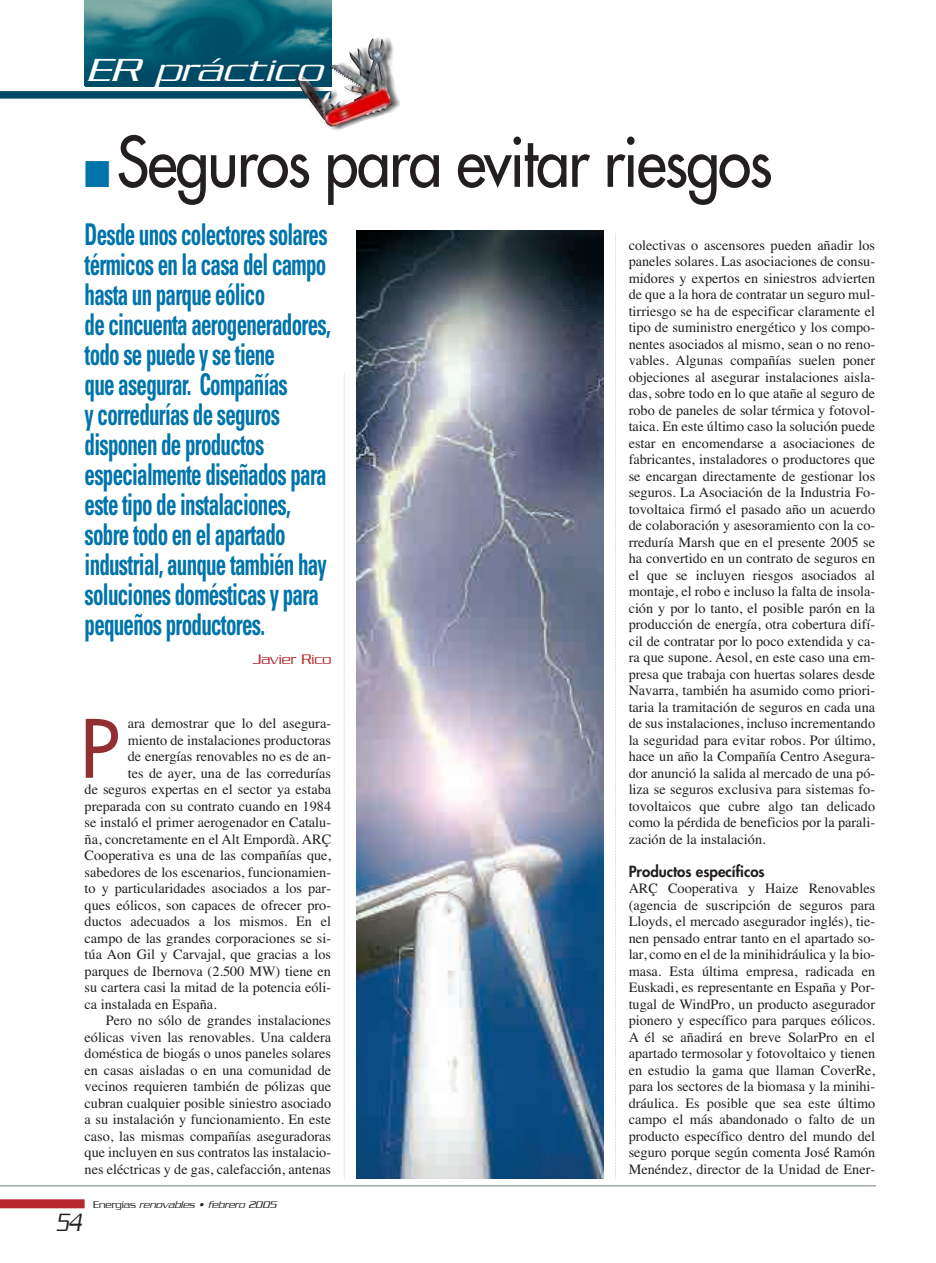
<style>
.page{position:relative;width:936px;height:1263px;background:#fff}
.page>*{position:absolute;margin:0;border:0;box-sizing:border-box;transform-origin:0 0}
.t1{font:78.15px "Futura";color:#922f33}
.t2{font:67.5px "Futura";letter-spacing:-.03em;color:#231f20;scale:.9 1}
.t3{font:italic 300 34.5px "Serpentine";color:#fff;scale:1.25 1}
.t4{font:700 condensed 30px/30px "Univers";letter-spacing:-.035em;color:#0074aa;scale:.7 1}
.t5{font:italic 300 27px "Serpentine";color:#231f20;scale:.7 1}
.t6{font:800 15px "Futura";color:#231f20}
.t7{font:300 15px "Serpentine";color:#b7282e}
.t8{font:14.25px/16.5px "Times";color:#231f20;text-align:justify}
.t9{font:italic 300 10.5px "Serpentine";color:#231f20}
.s1{color:#0074aa}
.s2{font-style:normal}
</style>
<div class="page">
<div style="left:0;top:1199px;width:85px;height:9px;background:#b7282e"></div>
<img style="left:300px;top:36px;width:100px;height:95px">
<img style="left:85px;top:1px;width:246px;height:85px">
<hr style="left:0;top:1185px;width:875px;height:1px;background:#717d83">
<svg style="left:344px;top:373px;width:1px;height:806px"></svg>
<div style="left:0;top:91px;width:331px;height:8px;background:#004964"></div>
<img style="left:330px;top:38px;width:43px;height:53px">
<img style="left:357px;top:231px;width:246px;height:947px">
<svg style="left:615px;top:233px;width:1px;height:946px"></svg>
<h3 class="t3" style="left:86px;top:59px;width:197px">ER práctico</h3>
<h2 class="t2" style="left:85px;top:128px;width:765px"><span class="s1">■</span> Seguros para evitar riesgos</h2>
<p class="t4" style="left:85px;top:223px;width:353px">Desde unos colectores solares térmicos en la casa del campo hasta un parque eólico<br>de cincuenta aerogeneradores, todo se puede y se tiene<br>que asegurar. Compañías<br>y corredurías de seguros disponen de productos especialmente diseñados para este tipo de instalaciones, sobre todo en el apartado industrial, aunque también hay soluciones domésticas y para pequeños productores.</p>
<p class="t7" style="left:253px;top:654px;width:80px">Javier Rico</p>
<p class="t8" style="left:628px;top:238px;width:248px">colectivas o ascensores pueden añadir los paneles solares. Las asociaciones de consu&shy;midores y expertos en siniestros advierten de que a la hora de contratar un seguro mul&shy;tirriesgo se ha de especificar claramente el tipo de suministro energético y los compo&shy;nentes asociados al mismo, sean o no reno&shy;vables. Algunas compañías suelen poner objeciones al asegurar instalaciones aisla&shy;das, sobre todo en lo que atañe al seguro de robo de paneles de solar térmica y fotovol&shy;taica. En este último caso la solución puede estar en encomendarse a asociaciones de fabricantes, instaladores o productores que se encargan directamente de gestionar los seguros. La Asociación de la Industria Fo&shy;tovoltaica firmó el pasado año un acuerdo de colaboración y asesoramiento con la co&shy;rreduría Marsh que en el presente 2005 se ha convertido en un contrato de seguros en el que se incluyen riesgos asociados al montaje, el robo e incluso la falta de insola&shy;ción y por lo tanto, el posible parón en la producción de energía, otra cobertura difí&shy;cil de contratar por lo poco extendida y ca&shy;ra que supone. Aesol, en este caso una em&shy;presa que trabaja con huertas solares desde Navarra, también ha asumido como priori&shy;taria la tramitación de seguros en cada una de sus instalaciones, incluso incrementando la seguridad para evitar robos. Por último, hace un año la Compañía Centro Asegura&shy;dor anunció la salida al mercado de una pó&shy;liza se seguros exclusiva para sistemas fo&shy;tovoltaicos que cubre algo tan delicado como la pérdida de beneficios por la parali&shy;zación de la instalación.</p>
<p class="t6" style="left:628px;top:864px;width:138px">Productos específicos</p>
<p class="t8" style="left:628px;top:882px;width:248px">ARÇ Cooperativa y Haize Renovables (agencia de suscripción de seguros para Lloyds, el mercado asegurador inglés), tie&shy;nen pensado entrar tanto en el apartado so&shy;lar, como en el de la minihidráulica y la bio&shy;masa. Esta última empresa, radicada en Euskadi, es representante en España y Por&shy;tugal de WindPro, un producto asegurador pionero y específico para parques eólicos.<br>A él se añadirá en breve SolarPro en el apartado termosolar y fotovoltaico y tienen en estudio la gama que llaman CoverRe, para los sectores de la biomasa y la minihi&shy;dráulica. Es posible que sea este último campo el más abandonado o falto de un producto específico dentro del mundo del seguro porque según comenta José Ramón Menéndez, director de la Unidad de Ener-</p>
<h1 class="t1" style="left:80px;top:710px;width:40px">P</h1>
<p class="t8" style="left:128px;top:717px;width:205px">ara demostrar que lo del asegura-</p>
<p class="t8" style="left:128px;top:733px;width:205px">miento de instalaciones productoras</p>
<p class="t8" style="left:128px;top:750px;width:205px">de energías renovables no es de an-</p>
<p class="t8" style="left:128px;top:766px;width:205px">tes de ayer, una de las corredurías</p>
<p class="t8" style="left:85px;top:783px;width:248px">de seguros expertas en el sector ya estaba</p>
<p class="t8" style="left:85px;top:799px;width:248px">preparada con su contrato cuando en 1984</p>
<p class="t8" style="left:85px;top:816px;width:248px">se instaló el primer aerogenador en Catalu-</p>
<p class="t8" style="left:85px;top:832px;width:248px">ña, concretamente en el Alt Empordà. ARÇ</p>
<p class="t8" style="left:85px;top:849px;width:248px">Cooperativa es una de las compañías que,</p>
<p class="t8" style="left:85px;top:865px;width:248px">sabedores de los escenarios, funcionamien-</p>
<p class="t8" style="left:85px;top:882px;width:248px">to y particularidades asociados a los par-</p>
<p class="t8" style="left:85px;top:898px;width:248px">ques eólicos, son capaces de ofrecer pro-</p>
<p class="t8" style="left:85px;top:915px;width:248px">ductos adecuados a los mismos. En el</p>
<p class="t8" style="left:85px;top:931px;width:248px">campo de las grandes corporaciones se si-</p>
<p class="t8" style="left:85px;top:948px;width:248px">túa Aon Gil y Carvajal, que gracias a los</p>
<p class="t8" style="left:85px;top:964px;width:248px">parques de Ibernova (2.500 MW) tiene en</p>
<p class="t8" style="left:85px;top:981px;width:248px">su cartera casi la mitad de la potencia eóli-</p>
<p class="t8" style="left:85px;top:997px;width:134px">ca instalada en España.</p>
<p class="t8" style="left:106px;top:1014px;width:227px">Pero no sólo de grandes instalaciones</p>
<p class="t8" style="left:85px;top:1030px;width:248px">eólicas viven las renovables. Una caldera</p>
<p class="t8" style="left:85px;top:1047px;width:248px">doméstica de biogás o unos paneles solares</p>
<p class="t8" style="left:85px;top:1063px;width:248px">en casas aisladas o en una comunidad de</p>
<p class="t8" style="left:85px;top:1080px;width:248px">vecinos requieren también de pólizas que</p>
<p class="t8" style="left:85px;top:1096px;width:248px">cubran cualquier posible siniestro asociado</p>
<p class="t8" style="left:85px;top:1113px;width:248px">a su instalación y funcionamiento. En este</p>
<p class="t8" style="left:85px;top:1129px;width:248px">caso, las mismas compañías aseguradoras</p>
<p class="t8" style="left:85px;top:1146px;width:248px">que incluyen en sus contratos las instalacio-</p>
<p class="t8" style="left:85px;top:1162px;width:248px">nes eléctricas y de gas, calefacción, antenas</p>
<h3 class="t5" style="left:56px;top:1214px;width:37px">54</h3>
<p class="t9" style="left:93px;top:1201px;width:186px"><span class="s2">E n e r g í a s</span> renovables • febrero 2005</p>
</div>
